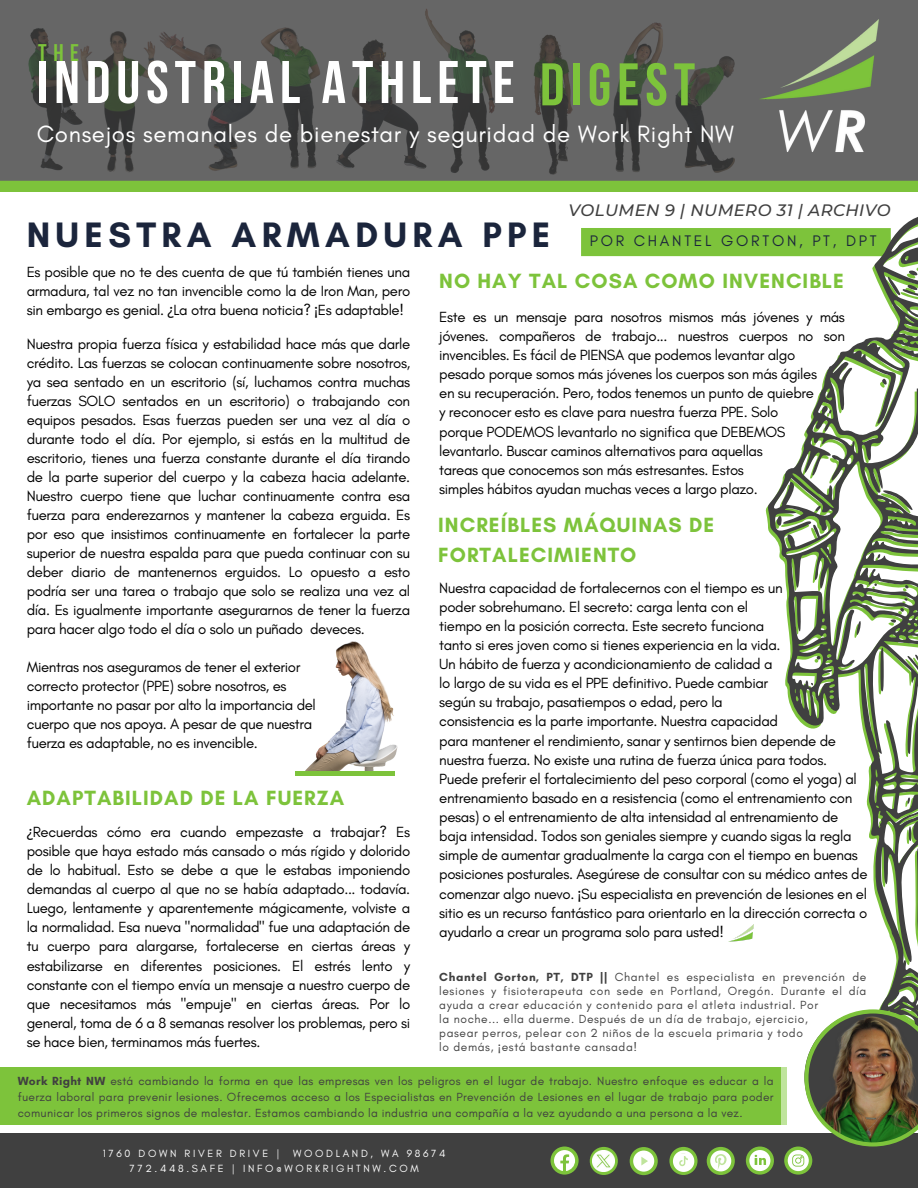
<style>
.page{position:relative;width:918px;height:1188px;background:#fff}
.page>*{position:absolute;margin:0;border:0;box-sizing:border-box;transform-origin:0 0}
.t1{font:700 60px "Bebas Neue";letter-spacing:.1em;color:#fff}
.t2{font:700 36px "Glacial Indifference";letter-spacing:.15em;color:#1b253c}
.t3{font:24px "Glacial Indifference";letter-spacing:.025em;color:#fff}
.t4{font:700 24px "Bebas Neue";color:#7dc33b}
.t5{font:700 21px/29.2px "Glacial Indifference";letter-spacing:.05em;color:#7dc33b}
.t6{font:italic 500 16.5px "Montserrat";letter-spacing:.025em;color:#404040}
.t7{font:15.6px "Glacial Indifference";letter-spacing:.175em;color:#1b253c}
.t8{font:15px/19.2px "Glacial Indifference";letter-spacing:-.025em;color:#000;text-align:justify}
.t9{font:12px/16px "Glacial Indifference";letter-spacing:.05em;color:#404040;text-align:justify}
.t10{font:10.65px "Glacial Indifference";letter-spacing:.25em;color:#fff}
.s1{color:#7dc33b}
.s2{font-family:"Noto Sans"}
.s3{font-weight:700}
</style>
<div class="page">
<div style="left:0;top:1133px;width:918px;height:55px;background:#404040"></div>
<svg style="left:550px;top:1147px;width:29px;height:28px"></svg>
<svg style="left:554px;top:1150px;width:21px;height:21px"></svg>
<svg style="left:707px;top:1147px;width:28px;height:28px"></svg>
<svg style="left:710px;top:1150px;width:21px;height:21px"></svg>
<svg style="left:784px;top:1147px;width:28px;height:28px"></svg>
<div style="left:746px;top:1147px;width:28px;height:28px;background:#7dc33b;border-radius:50%"></div>
<svg style="left:749px;top:1150px;width:21px;height:21px"></svg>
<svg style="left:630px;top:1147px;width:28px;height:28px"></svg>
<div style="left:633px;top:1151px;width:21px;height:21px;background:#fff;border-radius:50%"></div>
<svg style="left:641px;top:1157px;width:7px;height:8px"></svg>
<svg style="left:590px;top:1147px;width:28px;height:28px"></svg>
<svg style="left:669px;top:1147px;width:29px;height:28px"></svg>
<svg style="left:673px;top:1151px;width:21px;height:21px"></svg>
<div style="left:581px;top:228px;width:310px;height:28px;background:#7dc33b"></div>
<svg style="left:0;top:0;width:918px;height:181px;fill:#666"></svg>
<img style="left:760px;top:20px;width:118px;height:149px">
<div style="left:0;top:181px;width:918px;height:11px;background:#7dc33b"></div>
<img style="left:593px;top:1150px;width:21px;height:22px">
<svg style="left:767px;top:217px;width:151px;height:792px"></svg>
<img style="left:305px;top:641px;width:93px;height:130px">
<div style="left:296px;top:771px;width:99px;height:5px;background:#7dc33b"></div>
<div style="left:0;top:1068px;width:784px;height:57px;background:#7dc33b"></div>
<div style="left:781px;top:1068px;width:6px;height:57px;background:#bfe49c"></div>
<img style="left:730px;top:925px;width:23px;height:16px">
<img style="left:788px;top:1009px;width:130px;height:162px">
<p class="t4" style="left:38px;top:43px;width:42px">THE</p>
<p class="t1" style="left:37px;top:58px;width:660px">INDUSTRIAL ATHLETE <span class="s1">DIGEST</span></p>
<p class="t3" style="left:37px;top:119px;width:699px">Consejos semanales de bienestar y seguridad de Work Right NW</p>
<p class="t2" style="left:27px;top:213px;width:525px">NUESTRA ARMADURA PPE</p>
<p class="t6" style="left:568px;top:200px;width:324px">VOLUMEN 9 | NUMERO 31 | ARCHIVO</p>
<p class="t7" style="left:590px;top:231px;width:288px">POR CHANTEL GORTON, PT, DPT</p>
<p class="t8" style="left:27px;top:262px;width:385px">Es posible que no te des cuenta de que tú también tienes una armadura, tal vez no tan invencible como la de Iron Man, pero sin embargo es genial. <span class="s2">¿</span>La otra buena noticia? <span class="s2">¡</span>Es adaptable!</p>
<p class="t8" style="left:27px;top:334px;width:385px">Nuestra propia fuerza física y estabilidad hace más que darle crédito. Las fuerzas se colocan continuamente sobre nosotros, ya sea sentado en un escritorio (sí, luchamos contra muchas fuerzas SOLO sentados en un escritorio) o trabajando con equipos pesados. Esas fuerzas pueden ser una vez al día o durante todo el día. Por ejemplo, si estás en la multitud de escritorio, tienes una fuerza constante durante el día tirando de la parte superior del cuerpo y la cabeza hacia adelante.<br>Nuestro cuerpo tiene que luchar continuamente contra esa fuerza para enderezarnos y mantener la cabeza erguida. Es por eso que insistimos continuamente en fortalecer la parte superior de nuestra espalda para que pueda continuar con su deber diario de mantenernos erguidos. Lo opuesto a esto podría ser una tarea o trabajo que solo se realiza una vez al día. Es igualmente importante asegurarnos de tener la fuerza para hacer algo todo el día o solo un puñado deveces.</p>
<p class="t8" style="left:27px;top:657px;width:275px">Mientras nos aseguramos de tener el exterior</p>
<p class="t8" style="left:27px;top:676px;width:261px">correcto protector (PPE) sobre nosotros, es</p>
<p class="t8" style="left:27px;top:695px;width:291px">importante no pasar por alto la importancia del</p>
<p class="t8" style="left:27px;top:714px;width:287px">cuerpo que nos apoya. A pesar de que nuestra</p>
<p class="t8" style="left:27px;top:733px;width:233px">fuerza es adaptable, no es invencible.</p>
<p class="t5" style="left:27px;top:783px;width:319px">ADAPTABILIDAD DE LA FUERZA</p>
<p class="t8" style="left:27px;top:822px;width:385px"><span class="s2">¿</span>Recuerdas cómo era cuando empezaste a trabajar? Es posible que haya estado más cansado o más rígido y dolorido de lo habitual. Esto se debe a que le estabas imponiendo demandas al cuerpo al que no se había adaptado... todavía.<br>Luego, lentamente y aparentemente mágicamente, volviste a la normalidad. Esa nueva "normalidad" fue una adaptación de tu cuerpo para alargarse, fortalecerse en ciertas áreas y estabilizarse en diferentes posiciones. El estrés lento y constante con el tiempo envía un mensaje a nuestro cuerpo de que necesitamos más "empuje" en ciertas áreas. Por lo general, toma de 6 a 8 semanas resolver los problemas, pero si se hace bien, terminamos más fuertes.</p>
<p class="t5" style="left:439px;top:266px;width:406px">NO HAY TAL COSA COMO INVENCIBLE</p>
<p class="t8" style="left:439px;top:307px;width:407px">Este es un mensaje para nosotros mismos más jóvenes y más jóvenes. compañeros de trabajo... nuestros cuerpos no son invencibles. Es fácil de PIENSA que podemos levantar algo</p>
<p class="t8" style="left:439px;top:364px;width:379px">pesado porque somos más jóvenes los cuerpos son más ágiles</p>
<p class="t8" style="left:439px;top:384px;width:376px">en su recuperación. Pero, todos tenemos un punto de quiebre</p>
<p class="t8" style="left:439px;top:403px;width:341px">y reconocer esto es clave para nuestra fuerza PPE. Solo</p>
<p class="t8" style="left:439px;top:422px;width:348px">porque PODEMOS levantarlo no significa que DEBEMOS</p>
<p class="t8" style="left:439px;top:441px;width:325px">levantarlo. Buscar caminos alternativos para aquellas</p>
<p class="t8" style="left:439px;top:460px;width:306px">tareas que conocemos son más estresantes. Estos</p>
<p class="t8" style="left:439px;top:479px;width:320px">simples hábitos ayudan muchas veces a largo plazo.</p>
<p class="t5" style="left:438px;top:510px;width:278px">INCREÍBLES MÁQUINAS DE<br>FORTALECIMIENTO</p>
<p class="t8" style="left:439px;top:578px;width:345px">Nuestra capacidad de fortalecernos con el tiempo es un</p>
<p class="t8" style="left:439px;top:597px;width:310px">poder sobrehumano. El secreto: carga lenta con el</p>
<p class="t8" style="left:439px;top:616px;width:327px">tiempo en la posición correcta. Este secreto funciona</p>
<p class="t8" style="left:439px;top:635px;width:343px">tanto si eres joven como si tienes experiencia en la vida.</p>
<p class="t8" style="left:439px;top:654px;width:335px">Un hábito de fuerza y acondicionamiento de calidad a</p>
<p class="t8" style="left:439px;top:673px;width:331px">lo largo de su vida es el PPE definitivo. Puede cambiar</p>
<p class="t8" style="left:439px;top:692px;width:285px">según su trabajo, pasatiempos o edad, pero la</p>
<p class="t8" style="left:439px;top:712px;width:340px">consistencia es la parte importante. Nuestra capacidad</p>
<p class="t8" style="left:439px;top:731px;width:398px">para mantener el rendimiento, sanar y sentirnos bien depende de nuestra fuerza. No existe una rutina de fuerza única para todos.</p>
<p class="t8" style="left:439px;top:769px;width:419px;text-align:left">Puede preferir el fortalecimiento del peso corporal (como el yoga) al entrenamiento basado en a resistencia (como el entrenamiento con pesas) o el entrenamiento de alta intensidad al entrenamiento de</p>
<p class="t8" style="left:439px;top:826px;width:430px;text-align:left">baja intensidad. Todos son geniales siempre y cuando sigas la regla simple de aumentar gradualmente la carga con el tiempo en buenas posiciones posturales. Asegúrese de consultar con su médico antes de comenzar algo nuevo. <span class="s2">¡</span>Su especialista en prevención de lesiones en el sitio es un recurso fantástico para orientarlo en la dirección correcta o ayudarlo a crear un programa solo para usted!</p>
<p class="t9" style="left:439px;top:970px;width:429px;line-height:14px"><span class="s3">Chantel Gorton, PT, DTP ||</span> Chantel es especialista en prevención de lesiones y fisioterapeuta con sede en Portland, Oregón. Durante el día ayuda a crear educación y contenido para el atleta industrial. Por</p>
<p class="t9" style="left:439px;top:1011px;width:370px">la noche... ella duerme. Después de un día de trabajo, ejercicio,</p>
<p class="t9" style="left:439px;top:1025px;width:365px">pasear perros, pelear con 2 niños de la escuela primaria y todo</p>
<p class="t9" style="left:439px;top:1039px;width:199px">lo demás, <span class="s2">¡</span>está bastante cansada!</p>
<p class="t9" style="left:18px;top:1073px;width:757px"><span class="s3">Work Right NW</span> está cambiando la forma en que las empresas ven los peligros en el lugar de trabajo. Nuestro enfoque es educar a la fuerza laboral para prevenir lesiones. Ofrecemos acceso a los Especialistas en Prevención de Lesiones en el lugar de trabajo para poder comunicar los primeros signos de malestar. Estamos cambiando la industria una compañía a la vez ayudando a una persona a la vez.</p>
<p class="t10" style="left:103px;top:1147px;width:178px">1760 DOWN RIVER DRIVE |</p>
<p class="t10" style="left:293px;top:1147px;width:154px">WOODLAND, WA 98674</p>
<p class="t10" style="left:130px;top:1161px;width:291px">772.448.SAFE | INFO@WORKRIGHTNW.COM</p>
</div>
